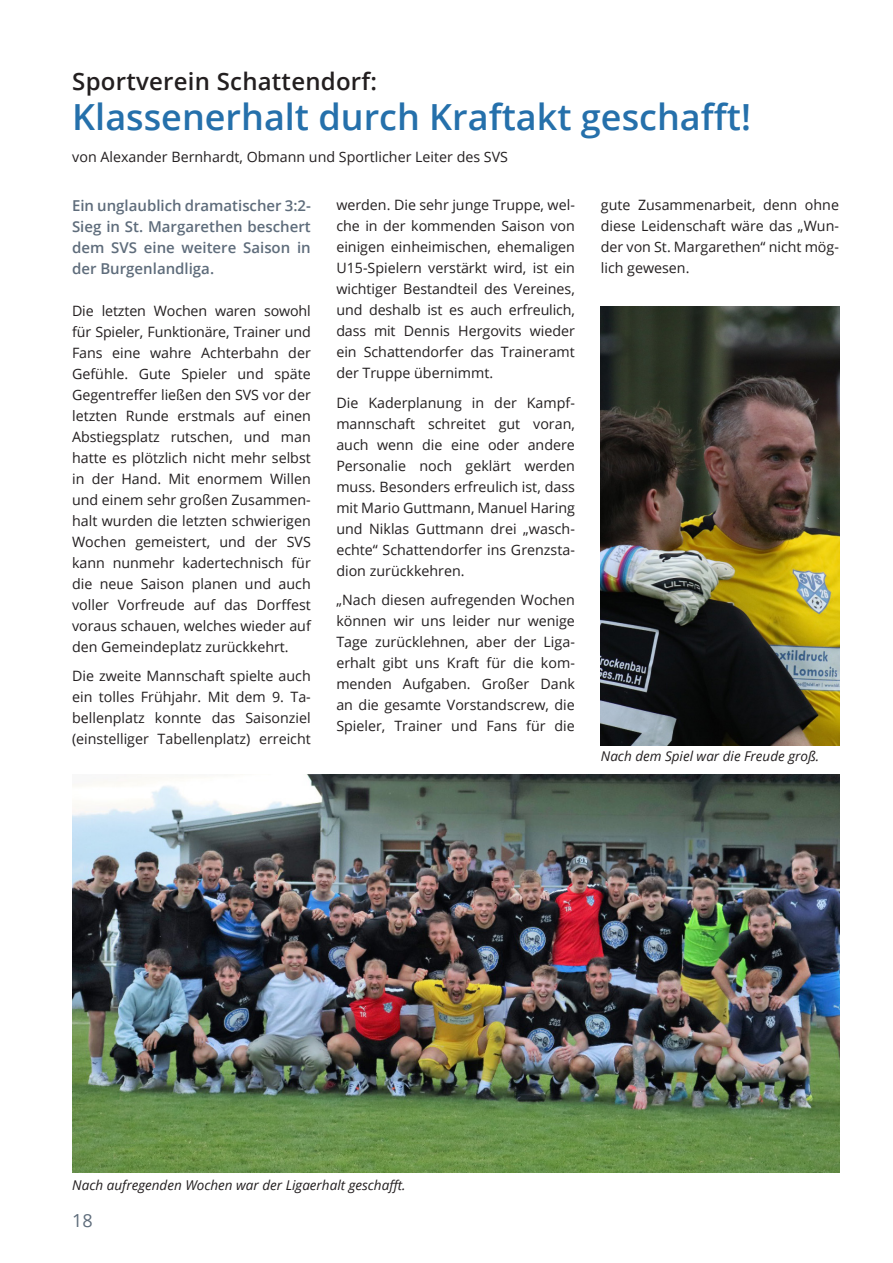
<style>
.page{position:relative;width:893px;height:1263px;background:#fff}
.page>*{position:absolute;margin:0;border:0;box-sizing:border-box;transform-origin:0 0}
.t1{font:600 36px "Open Sans";color:#2570ab}
.t2{font:600 24px "Open Sans";letter-spacing:.01em;color:#231f20}
.t3{font:18px "Open Sans";color:#5e6c7b}
.t4{font:600 15px/21px "Open Sans";color:#5e6c7b;text-align:justify}
.t5{font:14.25px/21px "Open Sans";color:#231f20;text-align:justify}
.t6{font:italic 13.5px "Open Sans";color:#231f20}
</style>
<div class="page">
<img style="left:72px;top:774px;width:767px;height:398px">
<img style="left:601px;top:306px;width:239px;height:440px">
<p class="t2" style="left:72px;top:64px;width:306px">Sportverein Schattendorf:</p>
<p class="t1" style="left:72px;top:92px;width:680px">Klassenerhalt durch Kraftakt geschafft!</p>
<p class="t5" style="left:72px;top:146px;width:437px">von Alexander Bernhardt, Obmann und Sportlicher Leiter des SVS</p>
<p class="t4" style="left:72px;top:194px;width:240px">Ein unglaublich dramatischer 3:2- Sieg in St. Margarethen beschert dem SVS eine weitere Saison in der Burgenlandliga.</p>
<p class="t5" style="left:72px;top:300px;width:240px">Die letzten Wochen waren sowohl für Spieler, Funktionäre, Trainer und Fans eine wahre Achterbahn der Gefühle. Gute Spieler und späte Gegentreffer ließen den SVS vor der letzten Runde erstmals auf einen Abstiegsplatz rutschen, und man hatte es plötzlich nicht mehr selbst in der Hand. Mit enormem Willen und einem sehr großen Zusammen&shy;halt wurden die letzten schwierigen Wochen gemeistert, und der SVS kann nunmehr kadertechnisch für die neue Saison planen und auch voller Vorfreude auf das Dorffest voraus schauen, welches wieder auf den Gemeindeplatz zurückkehrt.</p>
<p class="t5" style="left:72px;top:665px;width:240px">Die zweite Mannschaft spielte auch ein tolles Frühjahr. Mit dem 9. Ta&shy;bellenplatz konnte das Saisonziel (einstelliger Tabellenplatz) erreicht</p>
<p class="t5" style="left:336px;top:194px;width:240px">werden. Die sehr junge Truppe, wel&shy;che in der kommenden Saison von einigen einheimischen, ehemaligen U15-Spielern verstärkt wird, ist ein wichtiger Bestandteil des Vereines, und deshalb ist es auch erfreulich, dass mit Dennis Hergovits wieder ein Schattendorfer das Traineramt der Truppe übernimmt.</p>
<p class="t5" style="left:336px;top:392px;width:240px">Die Kaderplanung in der Kampf&shy;mannschaft schreitet gut voran, auch wenn die eine oder andere Personalie noch geklärt werden muss. Besonders erfreulich ist, dass mit Mario Guttmann, Manuel Haring und Niklas Guttmann drei „wasch&shy;echte“ Schattendorfer ins Grenzsta&shy;dion zurückkehren.</p>
<p class="t5" style="left:336px;top:589px;width:240px">„Nach diesen aufregenden Wochen können wir uns leider nur wenige Tage zurücklehnen, aber der Liga&shy;erhalt gibt uns Kraft für die kom&shy;menden Aufgaben. Großer Dank an die gesamte Vorstandscrew, die Spieler, Trainer und Fans für die</p>
<p class="t5" style="left:601px;top:194px;width:240px">gute Zusammenarbeit, denn ohne diese Leidenschaft wäre das „Wun&shy;der von St. Margarethen“ nicht mög&shy;lich gewesen.</p>
<p class="t6" style="left:72px;top:1175px;width:335px">Nach aufregenden Wochen war der Ligaerhalt geschafft.</p>
<p class="t3" style="left:72px;top:1208px;width:22px">18</p>
<p class="t6" style="left:601px;top:747px;width:220px">Nach dem Spiel war die Freude groß.</p>
</div>
